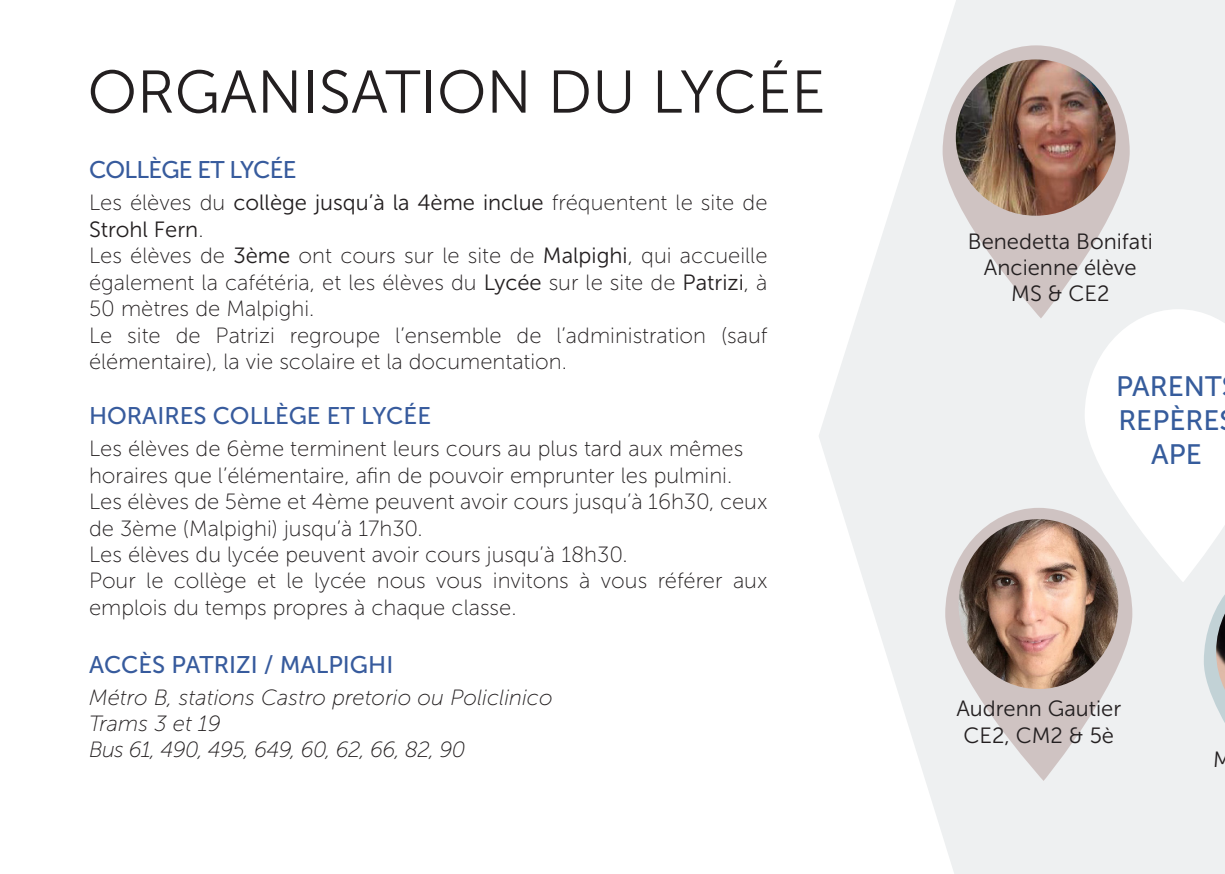
<style>
.page{position:relative;width:1225px;height:874px;background:#fff}
.page>*{position:absolute;margin:0;border:0;box-sizing:border-box;transform-origin:0 0}
.Titre{font:60px "Museo Sans 300";color:#231f20}
.sous_titre{font:28px "Museo Sans 500";color:#365c9c}
.sous_titre-2{font:24px "Museo Sans 500";color:#375b9d}
.sous_titre-3{font:24px "Museo Sans 500";letter-spacing:-.03em;color:#375b9d}
.sous_titre-4{font:22px/26.4px "Museo Sans 100";color:#231f20}
.t1{font:22px/26.4px "Museo Sans 300";color:#231f20}
.t2{font:italic 22px "Museo Sans 100";color:#231f20}
.t3{font:italic 22px "Museo Sans 100";letter-spacing:-.03em;color:#231f20}
.s1{font-family:"Museo Sans 100"}
.s2{font-family:"Museo Sans 300"}
</style>
<div class="page">
<svg style="left:819px;top:0;width:406px;height:873px;fill:#eef0f1"></svg>
<svg style="left:942px;top:45px;width:187px;height:273px;background:#e0dddd"></svg>
<img style="left:955px;top:59px;width:160px;height:156px">
<svg style="left:1084px;top:309px;width:141px;height:518px"></svg>
<img style="left:1216px;top:613px;width:9px;height:76px">
<svg style="left:945px;top:507px;width:187px;height:273px;background:#e2dfdf"></svg>
<img style="left:958px;top:519px;width:160px;height:169px">
<p class="Titre" style="left:88px;top:60px;width:739px">ORGANISATION DU LYCÉE</p>
<p class="sous_titre-3" style="left:89px;top:157px;width:209px">COLLÈGE ET LYCÉE</p>
<p class="t1" style="left:89px;top:190px;width:680px"><span class="s1">Les élèves du</span> collège jusqu’à la 4ème inclue <span class="s1">fréquentent le site de<br></span>Strohl Fern<span class="s1">.</span></p>
<p class="sous_titre-4" style="left:89px;top:242px;width:680px;text-align:justify">Les élèves de <span class="s2">3ème</span> ont cours sur le site de <span class="s2">Malpighi</span>, qui accueille également la cafétéria, et les élèves du <span class="s2">Lycée</span> sur le site de <span class="s2">Patrizi</span>, à 50 mètres de Malpighi.</p>
<p class="sous_titre-4" style="left:89px;top:322px;width:680px">Le site de Patrizi regroupe l’ensemble de l’administration (sauf élémentaire), la vie scolaire et la documentation.</p>
<p class="sous_titre-2" style="left:89px;top:402px;width:343px">HORAIRES COLLÈGE ET LYCÉE</p>
<p class="sous_titre-4" style="left:89px;top:435px;width:656px">Les élèves de 6ème terminent leurs cours au plus tard aux mêmes horaires que l’élémentaire, afin de pouvoir emprunter les pulmini.</p>
<p class="sous_titre-4" style="left:89px;top:488px;width:680px">Les élèves de 5ème et 4ème peuvent avoir cours jusqu’à 16h30, ceux de 3ème (Malpighi) jusqu’à 17h30.</p>
<p class="sous_titre-4" style="left:89px;top:541px;width:540px">Les élèves du lycée peuvent avoir cours jusqu’à 18h30.</p>
<p class="sous_titre-4" style="left:89px;top:567px;width:680px">Pour le collège et le lycée nous vous invitons à vous référer aux emplois du temps propres à chaque classe.</p>
<p class="sous_titre-2" style="left:89px;top:650px;width:306px">ACCÈS PATRIZI / MALPIGHI</p>
<p class="t2" style="left:89px;top:685px;width:465px">Métro B, stations Castro pretorio ou Policlinico</p>
<p class="t2" style="left:89px;top:711px;width:133px">Trams 3 et 19</p>
<p class="t3" style="left:89px;top:737px;width:378px">Bus 61, 490, 495, 649, 60, 62, 66, 82, 90</p>
<p class="t1" style="left:968px;top:228px;width:186px">Benedetta Bonifati</p>
<p class="t1" style="left:984px;top:254px;width:154px">Ancienne élève</p>
<p class="t1" style="left:1011px;top:280px;width:100px">MS &amp; CE2</p>
<p class="sous_titre" style="left:1116px;top:371px;width:107px">PARENT</p>
<p class="sous_titre" style="left:1118px;top:405px;width:103px">REPÈRE</p>
<p class="sous_titre" style="left:1151px;top:438px;width:52px">APE</p>
<p class="t1" style="left:956px;top:695px;width:166px">Audrenn Gautier</p>
<p class="t1" style="left:963px;top:721px;width:152px">CE2, CM2 &amp; 5è</p>
<p class="t1" style="left:1213px;top:745px;width:20px">M</p>
</div>
